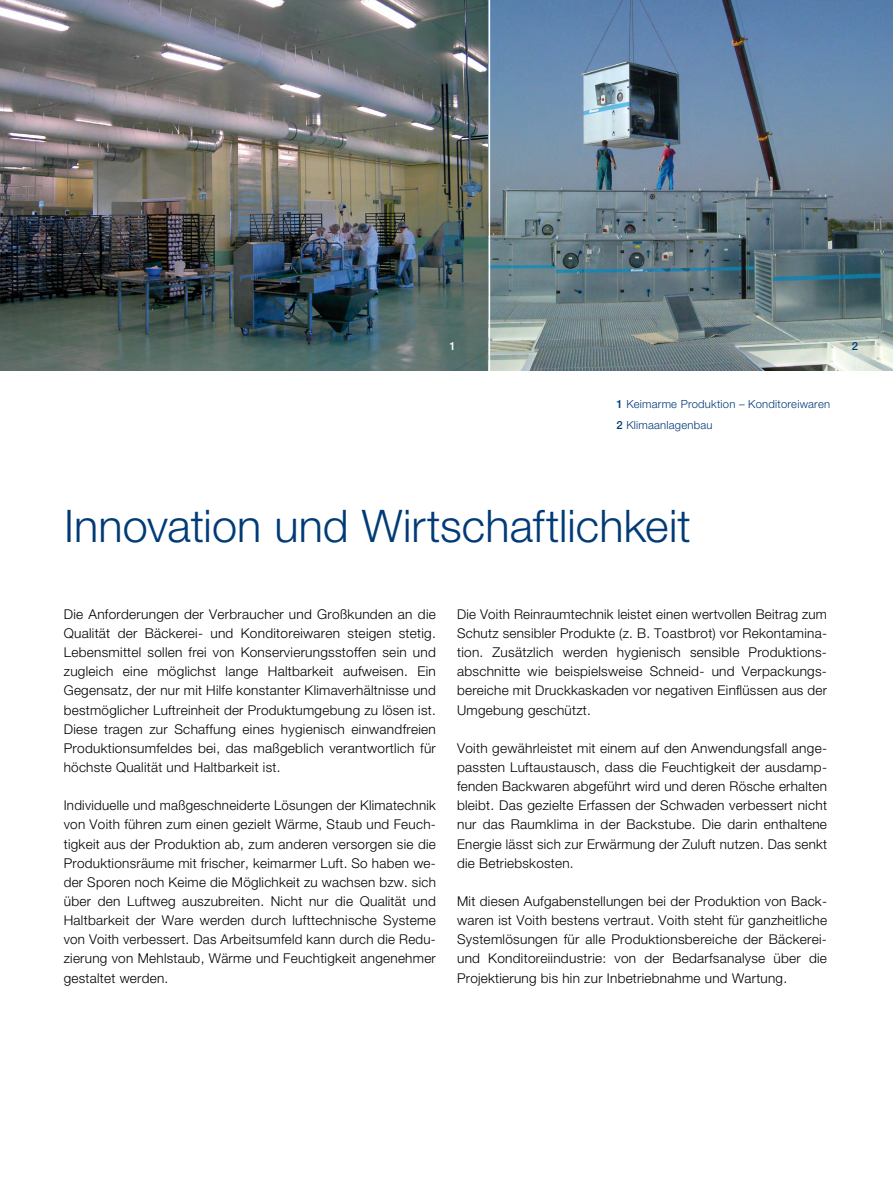
<style>
.page{position:relative;width:893px;height:1191px;background:#fff}
.page>*{position:absolute;margin:0;border:0;box-sizing:border-box;transform-origin:0 0}
.t1{font:300 45px "Helvetica Neue LT Pro";color:#003b77}
.t2{font:300 13.5px/19.2px "Helvetica Neue LT Pro";letter-spacing:.02em;color:#000;text-align:justify}
.t3{font:300 11.25px/21.5px "Helvetica Neue LT Pro";letter-spacing:.02em;color:#003b77}
.t4{font:500 11.25px "Helvetica Neue LT Pro";color:#fff}
.t5{font:500 11.25px "Helvetica Neue LT Pro";color:#003b77}
.s1{font-weight:500}
</style>
<div class="page">
<img style="left:0;top:0;width:893px;height:370px">
<hr style="left:489px;top:0;width:1px;height:375px;background:#fff">
<p class="t4" style="left:450px;top:339px;width:8px">1</p>
<p class="t5" style="left:852px;top:339px;width:8px">2</p>
<p class="t3" style="left:617px;top:393px;width:215px"><span class="s1">1</span> Keimarme Produktion – Konditoreiwaren<br><span class="s1">2</span> Klimaanlagenbau</p>
<h1 class="t1" style="left:64px;top:499px;width:628px">Innovation und Wirtschaftlichkeit</h1>
<p class="t2" style="left:64px;top:604px;width:374px">Die Anforderungen der Verbraucher und Großkunden an die Qualität der Bäckerei- und Konditoreiwaren steigen stetig.<br>Lebensmittel sollen frei von Konservierungsstoffen sein und zugleich eine möglichst lange Haltbarkeit aufweisen. Ein Gegensatz, der nur mit Hilfe konstanter Klimaverhältnisse und bestmöglicher Luftreinheit der Produktumgebung zu lösen ist.<br>Diese tragen zur Schaffung eines hygienisch einwandfreien Produktionsumfeldes bei, das maßgeblich verantwortlich für höchste Qualität und Haltbarkeit ist.</p>
<p class="t2" style="left:64px;top:795px;width:374px">Individuelle und maßgeschneiderte Lösungen der Klimatechnik von Voith führen zum einen gezielt Wärme, Staub und Feuch&shy;tigkeit aus der Produktion ab, zum anderen versorgen sie die Produktionsräume mit frischer, keimarmer Luft. So haben we&shy;der Sporen noch Keime die Möglichkeit zu wachsen bzw. sich über den Luftweg auszubreiten. Nicht nur die Qualität und Haltbarkeit der Ware werden durch lufttechnische Systeme von Voith verbessert. Das Arbeitsumfeld kann durch die Redu&shy;zierung von Mehlstaub, Wärme und Feuchtigkeit angenehmer gestaltet werden.</p>
<p class="t2" style="left:457px;top:604px;width:371px">Die Voith Reinraumtechnik leistet einen wertvollen Beitrag zum Schutz sensibler Produkte (z. B. Toastbrot) vor Rekontamina&shy;tion. Zusätzlich werden hygienisch sensible Produktions&shy;abschnitte wie beispielsweise Schneid- und Verpackungs&shy;bereiche mit Druckkaskaden vor negativen Einflüssen aus der Umgebung geschützt.</p>
<p class="t2" style="left:457px;top:738px;width:371px">Voith gewährleistet mit einem auf den Anwendungsfall ange&shy;passten Luftaustausch, dass die Feuchtigkeit der ausdamp&shy;fenden Backwaren abgeführt wird und deren Rösche erhalten bleibt. Das gezielte Erfassen der Schwaden verbessert nicht nur das Raumklima in der Backstube. Die darin enthaltene Energie lässt sich zur Erwärmung der Zuluft nutzen. Das senkt die Betriebskosten.</p>
<p class="t2" style="left:457px;top:891px;width:371px">Mit diesen Aufgabenstellungen bei der Produktion von Back&shy;waren ist Voith bestens vertraut. Voith steht für ganzheitliche Systemlösungen für alle Produktionsbereiche der Bäckerei&shy;und Konditoreiindustrie: von der Bedarfsanalyse über die Projektierung bis hin zur Inbetriebnahme und Wartung.</p>
</div>
